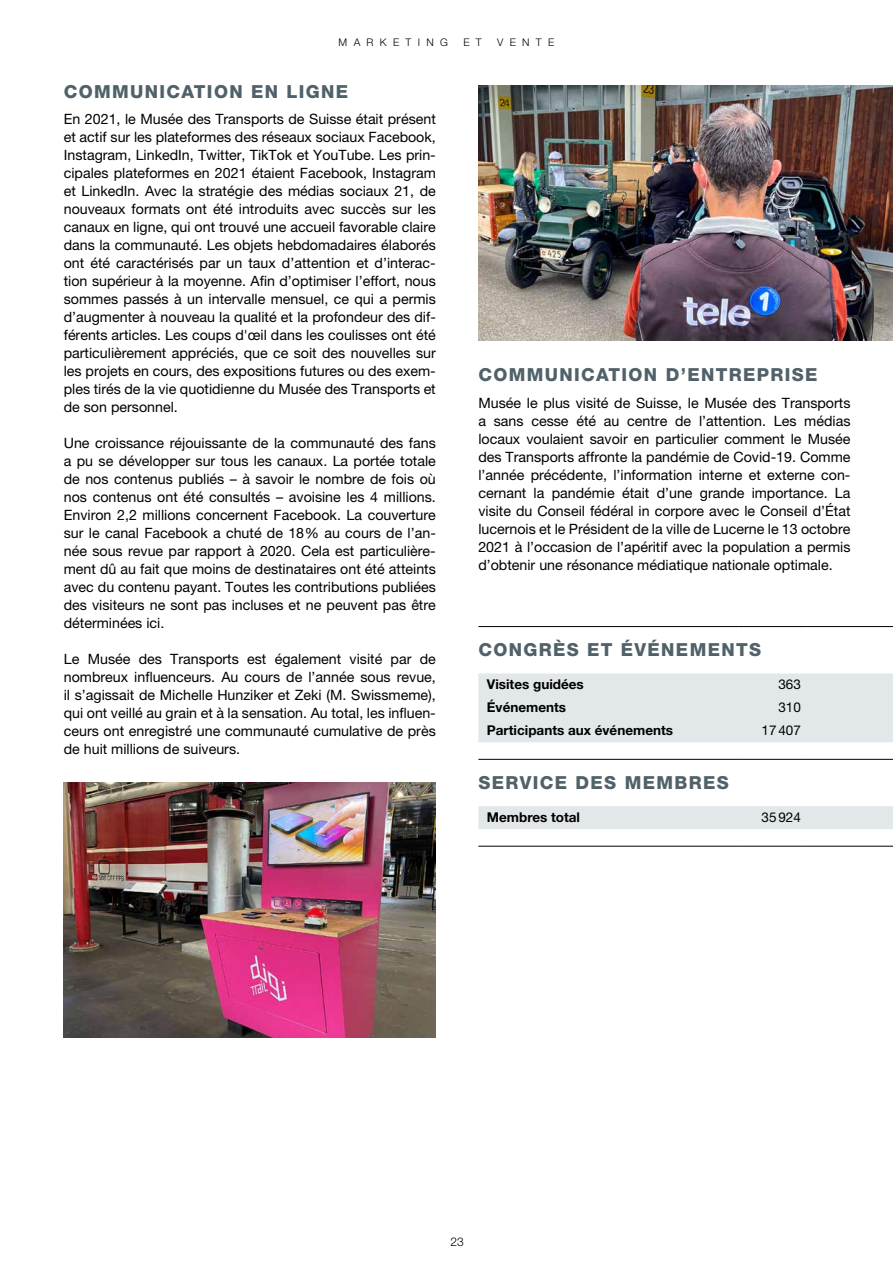
<style>
.page{position:relative;width:893px;height:1263px;background:#fff}
.page>*{position:absolute;margin:0;border:0;box-sizing:border-box;transform-origin:0 0}
.t1{font:800 18px "Helvetica Neue LT Std";letter-spacing:.075em;color:#516169}
.t2{font:14.25px/18px "Helvetica Neue LT Pro";color:#000;text-align:justify}
.t3{font:700 13.5px "Helvetica Neue LT Std";color:#000}
.t4{font:13.5px "Helvetica Neue LT Pro";color:#000}
.t5{font:300 12px "Helvetica Neue LT Std";color:#000}
.t6{font:300 10.5px "Helvetica Neue LT Std";letter-spacing:.6em;color:#000}
</style>
<div class="page">
<img style="left:64px;top:783px;width:372px;height:255px">
<svg style="left:478px;top:673px;width:415px;height:156px;fill:#e2e8ea"></svg>
<hr style="left:478px;top:759px;width:261px;height:1px;background:#000">
<hr style="left:739px;top:759px;width:68px;height:1px;background:#000">
<hr style="left:807px;top:759px;width:86px;height:1px;background:#000">
<hr style="left:478px;top:626px;width:261px;height:1px;background:#000">
<hr style="left:739px;top:626px;width:68px;height:1px;background:#000">
<hr style="left:807px;top:626px;width:86px;height:1px;background:#000">
<hr style="left:478px;top:846px;width:261px;height:1px;background:#000">
<hr style="left:739px;top:846px;width:68px;height:1px;background:#000">
<hr style="left:807px;top:846px;width:86px;height:1px;background:#000">
<img style="left:478px;top:85px;width:415px;height:255px">
<p class="t6" style="left:339px;top:36px;width:111px">MARKETING</p>
<p class="t6" style="left:463px;top:36px;width:20px">E T</p>
<p class="t6" style="left:497px;top:36px;width:59px">VENTE</p>
<p class="t1" style="left:64px;top:81px;width:286px">COMMUNICATION EN LIGNE</p>
<p class="t2" style="left:64px;top:110px;width:374px">En 2021, le Musée des Transports de Suisse était présent et actif sur les plateformes des réseaux sociaux Facebook, Instagram, LinkedIn, Twitter, TikTok et YouTube. Les prin&shy;cipales plateformes en 2021 étaient Facebook, Instagram et LinkedIn. Avec la stratégie des médias sociaux 21, de nouveaux formats ont été introduits avec succès sur les canaux en ligne, qui ont trouvé une accueil favorable claire dans la communauté. Les objets hebdomadaires élaborés ont été caractérisés par un taux d’attention et d’interac&shy;tion supérieur à la moyenne. Afin d’optimiser l’effort, nous sommes passés à un intervalle mensuel, ce qui a permis d’augmenter à nouveau la qualité et la profondeur des dif&shy;férents articles. Les coups d'œil dans les coulisses ont été particulièrement appréciés, que ce soit des nouvelles sur les projets en cours, des expositions futures ou des exem&shy;ples tirés de la vie quotidienne du Musée des Transports et de son personnel.</p>
<p class="t2" style="left:64px;top:434px;width:374px">Une croissance réjouissante de la communauté des fans a pu se développer sur tous les canaux. La portée totale de nos contenus publiés – à savoir le nombre de fois où nos contenus ont été consultés – avoisine les 4 millions.<br>Environ 2,2 millions concernent Facebook. La couverture sur le canal Facebook a chuté de 18% au cours de l’an&shy;née sous revue par rapport à 2020. Cela est particulière&shy;ment dû au fait que moins de destinataires ont été atteints avec du contenu payant. Toutes les contributions publiées des visiteurs ne sont pas incluses et ne peuvent pas être déterminées ici.</p>
<p class="t2" style="left:64px;top:650px;width:374px">Le Musée des Transports est également visité par de nombreux influenceurs. Au cours de l’année sous revue, il s’agissait de Michelle Hunziker et Zeki (M. Swissmeme), qui ont veillé au grain et à la sensation. Au total, les influen&shy;ceurs ont enregistré une communauté cumulative de près de huit millions de suiveurs.</p>
<p class="t1" style="left:478px;top:364px;width:341px">COMMUNICATION D’ENTREPRISE</p>
<p class="t2" style="left:478px;top:394px;width:374px">Musée le plus visité de Suisse, le Musée des Transports a sans cesse été au centre de l’attention. Les médias locaux voulaient savoir en particulier comment le Musée des Transports affronte la pandémie de Covid-19. Comme l’année précédente, l’information interne et externe con&shy;cernant la pandémie était d’une grande importance. La visite du Conseil fédéral in corpore avec le Conseil d’État lucernois et le Président de la ville de Lucerne le 13 octobre 2021 à l’occasion de l’apéritif avec la population a permis d’obtenir une résonance médiatique nationale optimale.</p>
<p class="t1" style="left:478px;top:639px;width:284px">CONGRÈS ET ÉVÉNEMENTS</p>
<p class="t3" style="left:487px;top:676px;width:98px">Visites guidées</p>
<p class="t4" style="left:778px;top:676px;width:24px">363</p>
<p class="t3" style="left:487px;top:699px;width:81px">Événements</p>
<p class="t4" style="left:778px;top:699px;width:24px">310</p>
<p class="t3" style="left:487px;top:722px;width:188px">Participants aux événements</p>
<p class="t4" style="left:762px;top:722px;width:41px">17407</p>
<p class="t1" style="left:478px;top:772px;width:252px">SERVICE DES MEMBRES</p>
<p class="t3" style="left:487px;top:809px;width:95px">Membres total</p>
<p class="t4" style="left:762px;top:809px;width:41px">35924</p>
<p class="t5" style="left:450px;top:1234px;width:15px">23</p>
</div>
